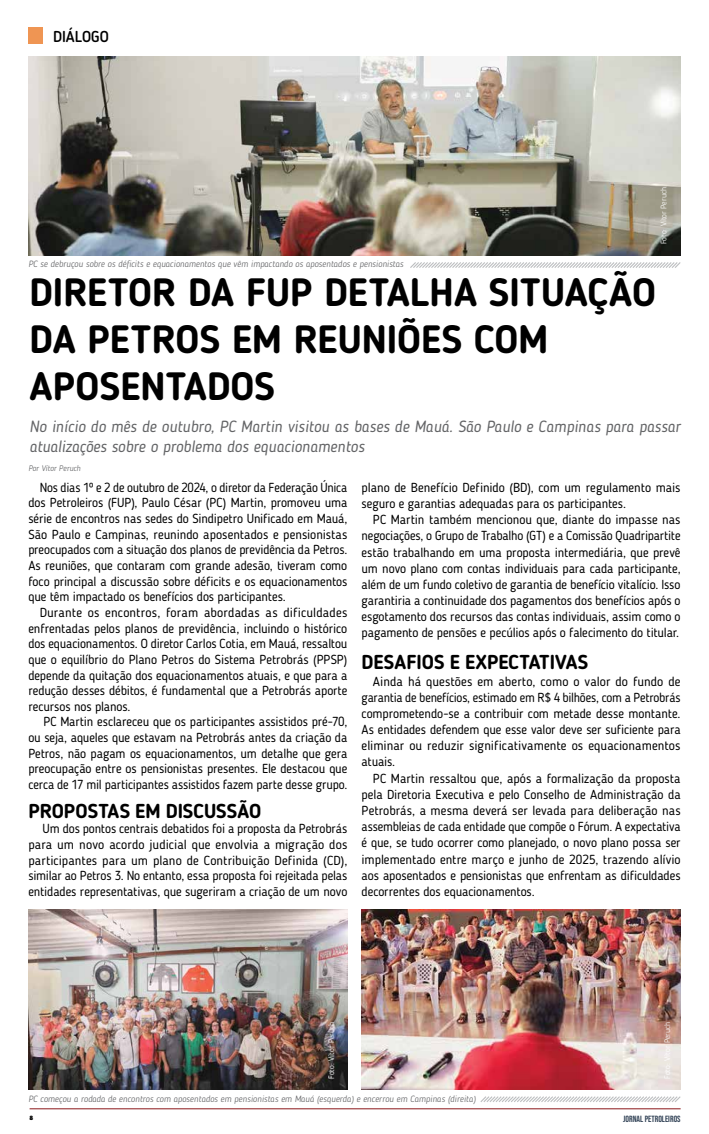
<style>
.page{position:relative;width:709px;height:1134px;background:#fff}
.page>*{position:absolute;margin:0;border:0;box-sizing:border-box;transform-origin:0 0}
.t1{font:700 39.2px/47px "Blogger Sans";color:#000}
.t2{font:700 20px "Blogger Sans";color:#000}
.t3{font:italic 16.1px/19.3px "Blogger Sans";color:#636466}
.t4{font:500 15.7px "Blogger Sans";color:#000}
.t5{font:13px/15.6px "Blogger Sans";letter-spacing:-.005em;color:#000;text-align:justify}
.t6{font:italic 300 9px "Blogger Sans";color:#636466}
.t7{font:9px "Bebas Neue";color:#304155}
.t8{font:300 8px "Blogger Sans";color:#fff}
.t9{font:italic 300 8px "Blogger Sans";color:#636466}
.t10{font:900 6px "Roihu";color:#000}
</style>
<div class="page">
<hr style="left:30px;top:1108px;width:650px;height:1px;background:#8a171a">
<div style="left:28px;top:27px;width:15px;height:16px;background:#ef9553"></div>
<img style="left:28px;top:57px;width:652px;height:199px">
<img style="left:28px;top:909px;width:319px;height:180px">
<img style="left:361px;top:909px;width:319px;height:180px">
<svg style="left:410px;top:262px;width:271px;height:6px"></svg>
<svg style="left:480px;top:1096px;width:201px;height:6px"></svg>
<p class="t4" style="left:53px;top:27px;width:57px">DIÁLOGO</p>
<p class="t8" style="left:659px;top:244px;width:59px;rotate:-90deg">Foto: Vítor Peruch</p>
<p class="t6" style="left:28px;top:259px;width:377px">PC se debruçou sobre os déficits e equacionamentos que vêm impactando os aposentados e pensionistas</p>
<h1 class="t1" style="left:30px;top:268px;width:628px">DIRETOR DA FUP DETALHA SITUAÇÃO<br>DA PETROS EM REUNIÕES COM<br>APOSENTADOS</h1>
<p class="t3" style="left:30px;top:417px;width:652px">No início do mês de outubro, PC Martin visitou as bases de Mauá. São Paulo e Campinas para passar atualizações sobre o problema dos equacionamentos</p>
<p class="t9" style="left:28px;top:464px;width:54px">Por Vítor Peruch</p>
<p class="t5" style="left:28px;top:479px;width:320px;text-indent:11px">Nos dias 1º e 2 de outubro de 2024, o diretor da Federação Única dos Petroleiros (FUP), Paulo César (PC) Martin, promoveu uma série de encontros nas sedes do Sindipetro Unificado em Mauá, São Paulo e Campinas, reunindo aposentados e pensionistas preocupados com a situação dos planos de previdência da Petros.<br>As reuniões, que contaram com grande adesão, tiveram como foco principal a discussão sobre déficits e os equacionamentos que têm impactado os benefícios dos participantes.</p>
<p class="t5" style="left:28px;top:605px;width:320px;text-indent:11px">Durante os encontros, foram abordadas as dificuldades enfrentadas pelos planos de previdência, incluindo o histórico dos equacionamentos. O diretor Carlos Cotia, em Mauá, ressaltou que o equilíbrio do Plano Petros do Sistema Petrobrás (PPSP) depende da quitação dos equacionamentos atuais, e que para a redução desses débitos, é fundamental que a Petrobrás aporte recursos nos planos.</p>
<p class="t5" style="left:28px;top:714px;width:320px;text-indent:15px">PC Martin esclareceu que os participantes assistidos pré-70, ou seja, aqueles que estavam na Petrobrás antes da criação da Petros, não pagam os equacionamentos, um detalhe que gera preocupação entre os pensionistas presentes. Ele destacou que cerca de 17 mil participantes assistidos fazem parte desse grupo.</p>
<h2 class="t2" style="left:28px;top:798px;width:234px">PROPOSTAS EM DISCUSSÃO</h2>
<p class="t5" style="left:28px;top:821px;width:320px;text-indent:14px">Um dos pontos centrais debatidos foi a proposta da Petrobrás para um novo acordo judicial que envolvia a migração dos participantes para um plano de Contribuição Definida (CD), similar ao Petros 3. No entanto, essa proposta foi rejeitada pelas entidades representativas, que sugeriram a criação de um novo</p>
<p class="t5" style="left:361px;top:479px;width:320px;line-height:16.2px">plano de Benefício Definido (BD), com um regulamento mais seguro e garantias adequadas para os participantes.</p>
<p class="t5" style="left:361px;top:511px;width:320px;line-height:16.2px;text-indent:11px">PC Martin também mencionou que, diante do impasse nas negociações, o Grupo de Trabalho (GT) e a Comissão Quadripartite estão trabalhando em uma proposta intermediária, que prevê um novo plano com contas individuais para cada participante, além de um fundo coletivo de garantia de benefício vitalício. Isso garantiria a continuidade dos pagamentos dos benefícios após o esgotamento dos recursos das contas individuais, assim como o pagamento de pensões e pecúlios após o falecimento do titular.</p>
<h2 class="t2" style="left:361px;top:650px;width:228px">DESAFIOS E EXPECTATIVAS</h2>
<p class="t5" style="left:361px;top:673px;width:320px;line-height:16.2px;text-indent:11px">Ainda há questões em aberto, como o valor do fundo de garantia de benefícios, estimado em R$ 4 bilhões, com a Petrobrás comprometendo-se a contribuir com metade desse montante.<br>As entidades defendem que esse valor deve ser suficiente para eliminar ou reduzir significativamente os equacionamentos atuais.</p>
<p class="t5" style="left:361px;top:770px;width:320px;line-height:16.2px;text-indent:11px">PC Martin ressaltou que, após a formalização da proposta pela Diretoria Executiva e pelo Conselho de Administração da Petrobrás, a mesma deverá ser levada para deliberação nas assembleias de cada entidade que compõe o Fórum. A expectativa é que, se tudo ocorrer como planejado, o novo plano possa ser implementado entre março e junho de 2025, trazendo alívio aos aposentados e pensionistas que enfrentam as dificuldades decorrentes dos equacionamentos.</p>
<p class="t8" style="left:326px;top:1079px;width:59px;rotate:-90deg">Foto: Vítor Peruch</p>
<p class="t6" style="left:28px;top:1093px;width:449px">PC começou a rodada de encontros com aposentados em pensionistas em Mauá (esquerda) e encerrou em Campinas (direita)</p>
<p class="t10" style="left:30px;top:1115px;width:5px">8</p>
<p class="t7" style="left:623px;top:1113px;width:59px">JORNAL PETROLEIROS</p>
</div>
